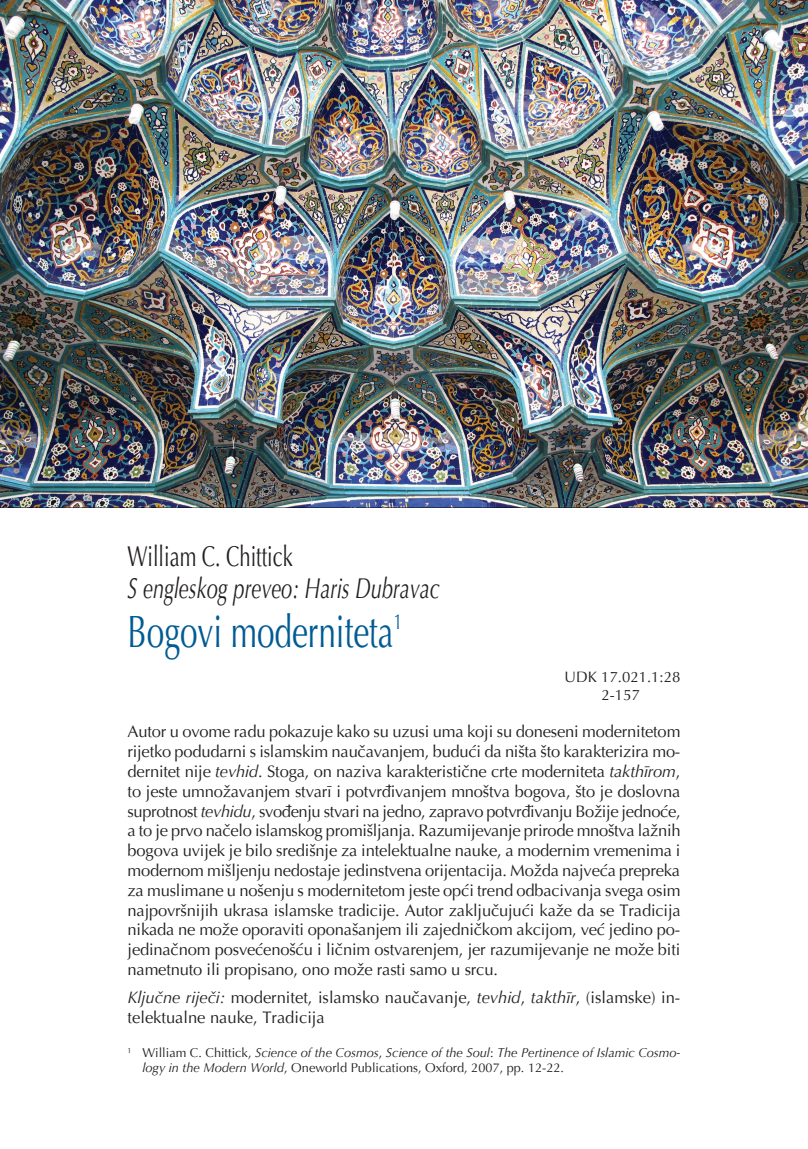
<style>
.page{position:relative;width:808px;height:1149px;background:#fff}
.page>*{position:absolute;margin:0;border:0;box-sizing:border-box;transform-origin:0 0}
.t1{font:45px "Optima";color:#005b94;scale:.7 1}
.t2{font:italic 28.5px "Optima";color:#231f20;scale:.7 1}
.t3{font:28.5px "Optima";color:#231f20;scale:.7 1}
.t4{font:16.5px/19.8px "Optima";color:#231f20;text-align:justify}
.t5{font:15px/18px "Optima";color:#231f20;text-align:center}
.t6{font:italic 12.75px/15px "Optima";color:#231f20}
.s1{font-style:italic}
.s2{font-style:normal}
</style>
<div class="page">
<img style="left:0;top:0;width:808px;height:507px">
<h2 class="t3" style="left:128px;top:538px;width:238px">William C. Chittick</h2>
<h2 class="t2" style="left:128px;top:570px;width:448px">S engleskog preveo: Haris Dubravac</h2>
<h1 class="t1" style="left:128px;top:603px;width:394px">Bogovi moderniteta<sup>1</sup></h1>
<p class="t5" style="left:564px;top:668px;width:117px">UDK 17.021.1:28<br>2-157</p>
<p class="t4" style="left:128px;top:721px;width:555px">Autor u ovome radu pokazuje kako su uzusi uma koji su doneseni modernitetom rijetko podudarni s islamskim naučavanjem, budući da ništa što karakterizira mo&shy;dernitet nije <span class="s1">tevhid</span>. Stoga, on naziva karakteristične crte moderniteta <span class="s1">takthīrom</span>, to jeste umnožavanjem stvarī i potvrđivanjem mnoštva bogova, što je doslovna suprotnost <span class="s1">tevhidu</span>, svođenju stvari na jedno, zapravo potvrđivanju Božije jednoće, a to je prvo načelo islamskog promišljanja. Razumijevanje prirode mnoštva lažnih bogova uvijek je bilo središnje za intelektualne nauke, a modernim vremenima i modernom mišljenju nedostaje jedinstvena orijentacija. Možda najveća prepreka za muslimane u nošenju s modernitetom jeste opći trend odbacivanja svega osim najpovršnijih ukrasa islamske tradicije. Autor zaključujući kaže da se Tradicija nikada ne može oporaviti oponašanjem ili zajedničkom akcijom, već jedino po&shy;jedinačnom posvećenošću i ličnim ostvarenjem, jer razumijevanje ne može biti nametnuto ili propisano, ono može rasti samo u srcu.</p>
<p class="t4" style="left:128px;top:987px;width:554px"><span class="s1">Ključne riječi:</span> modernitet, islamsko naučavanje, <span class="s1">tevhid</span>, <span class="s1">takthīr</span>, (islamske) in&shy;telektualne nauke, Tradicija</p>
<p class="t6" style="left:142px;top:1045px;width:539px;text-indent:-15px"><sup>1</sup> <span class="s2">William C. Chittick,</span> Science of the Cosmos<span class="s2">,</span> Science of the Soul<span class="s2">:</span> The Pertinence of Islamic Cosmo&shy;logy in the Modern World<span class="s2">, Oneworld Publications, Oxford, 2007, pp. 12-22.</span></p>
</div>
